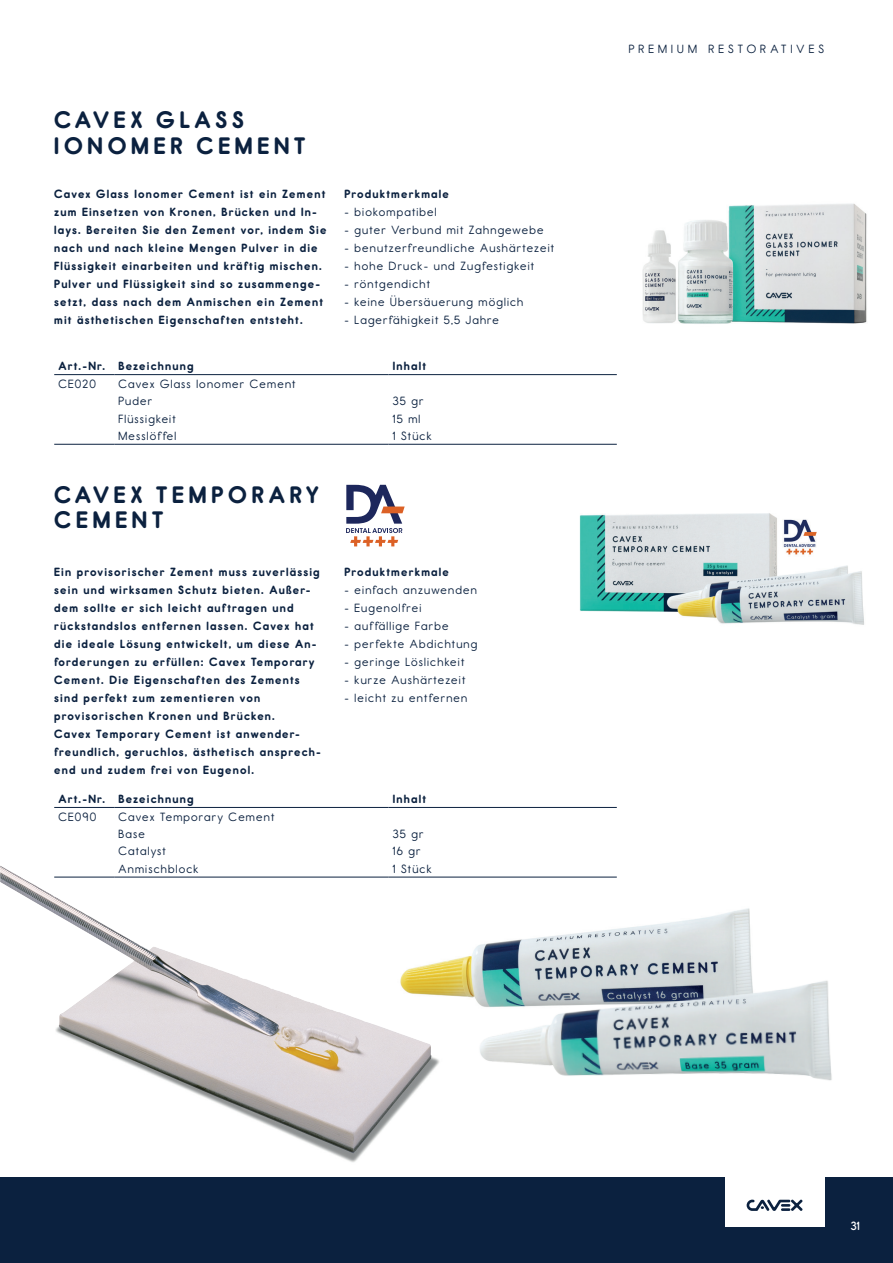
<style>
.page{position:relative;width:893px;height:1263px;background:#fff}
.page>*{position:absolute;margin:0;border:0;box-sizing:border-box;transform-origin:0 0}
.t1{font:700 24px/25.5px "CAVEX Report";letter-spacing:.2em;color:#0b213f}
.t2{font:700 12px/18px "CAVEX Report";letter-spacing:.1em;color:#0b213f}
.t3{font:12px/17.4px "CAVEX Report";letter-spacing:.1em;color:#0b213f}
.t4{font:12px "CAVEX Report";letter-spacing:.35em;color:#0b213f}
.t5{font:600 12px "CAVEX Report";color:#fff}
</style>
<div class="page">
<div style="left:0;top:1177px;width:893px;height:86px;background:#0b213f"></div>
<div style="left:725px;top:1127px;width:99px;height:99px;background:#fff"></div>
<svg style="left:747px;top:1199px;width:55px;height:12px"></svg>
<img style="left:642px;top:203px;width:225px;height:121px">
<img style="left:444px;top:908px;width:307px;height:89px">
<img style="left:0;top:882px;width:444px;height:280px">
<img style="left:468px;top:945px;width:364px;height:136px">
<img style="left:579px;top:513px;width:285px;height:112px">
<hr style="left:54px;top:374px;width:60px;height:1px;background:#0b213f">
<hr style="left:114px;top:374px;width:275px;height:1px;background:#0b213f">
<hr style="left:389px;top:374px;width:228px;height:1px;background:#0b213f">
<hr style="left:54px;top:444px;width:60px;height:1px;background:#0b213f">
<hr style="left:114px;top:444px;width:275px;height:1px;background:#0b213f">
<hr style="left:389px;top:444px;width:228px;height:1px;background:#0b213f">
<hr style="left:54px;top:807px;width:60px;height:1px;background:#0b213f">
<hr style="left:114px;top:807px;width:275px;height:1px;background:#0b213f">
<hr style="left:389px;top:807px;width:228px;height:1px;background:#0b213f">
<hr style="left:54px;top:877px;width:60px;height:1px;background:#0b213f">
<hr style="left:114px;top:877px;width:275px;height:1px;background:#0b213f">
<hr style="left:389px;top:877px;width:228px;height:1px;background:#0b213f">
<svg style="left:346px;top:485px;width:59px;height:61px"></svg>
<h1 class="t1" style="left:54px;top:107px;width:253px">CAVEX GLASS<br>IONOMER CEMENT</h1>
<p class="t2" style="left:54px;top:185px;width:274px">Cavex Glass Ionomer Cement ist ein Zement zum Einsetzen von Kronen, Brücken und In&shy;lays. Bereiten Sie den Zement vor, indem Sie nach und nach kleine Mengen Pulver in die Flüssigkeit einarbeiten und kräftig mischen.<br>Pulver und Flüssigkeit sind so zusammenge&shy;setzt, dass nach dem Anmischen ein Zement mit ästhetischen Eigenschaften entsteht.</p>
<p class="t2" style="left:344px;top:185px;width:106px">Produktmerkmale</p>
<p class="t3" style="left:344px;top:203px;width:94px">- biokompatibel</p>
<p class="t3" style="left:344px;top:221px;width:201px">- guter Verbund mit Zahngewebe</p>
<p class="t3" style="left:344px;top:239px;width:211px">- benutzerfreundliche Aushärtezeit</p>
<p class="t3" style="left:344px;top:257px;width:191px">- hohe Druck- und Zugfestigkeit</p>
<p class="t3" style="left:344px;top:275px;width:87px">- röntgendicht</p>
<p class="t3" style="left:344px;top:293px;width:180px">- keine Übersäuerung möglich</p>
<p class="t3" style="left:344px;top:311px;width:156px">- Lagerfähigkeit 5,5 Jahre</p>
<p class="t2" style="left:58px;top:357px;width:137px">Art.-Nr. Bezeichnung</p>
<p class="t2" style="left:393px;top:357px;width:35px">Inhalt</p>
<p class="t3" style="left:58px;top:375px;width:39px">CE020</p>
<p class="t3" style="left:119px;top:375px;width:179px">Cavex Glass Ionomer Cement<br>Puder</p>
<p class="t3" style="left:393px;top:392px;width:32px">35 gr</p>
<p class="t3" style="left:119px;top:410px;width:59px">Flüssigkeit</p>
<p class="t3" style="left:393px;top:410px;width:29px">15 ml</p>
<p class="t3" style="left:119px;top:427px;width:59px">Messlöffel</p>
<p class="t3" style="left:393px;top:427px;width:40px">1 Stück</p>
<h1 class="t1" style="left:54px;top:482px;width:266px">CAVEX TEMPORARY<br>CEMENT</h1>
<p class="t2" style="left:54px;top:563px;width:268px">Ein provisorischer Zement muss zuverlässig sein und wirksamen Schutz bieten. Außer&shy;dem sollte er sich leicht auftragen und rückstandslos entfernen lassen. Cavex hat die ideale Lösung entwickelt, um diese An&shy;forderungen zu erfüllen: Cavex Temporary Cement. Die Eigenschaften des Zements sind perfekt zum zementieren von provisorischen Kronen und Brücken.<br>Cavex Temporary Cement ist anwender&shy;freundlich, geruchlos, ästhetisch ansprech&shy;end und zudem frei von Eugenol.</p>
<p class="t2" style="left:344px;top:563px;width:106px">Produktmerkmale</p>
<p class="t3" style="left:344px;top:581px;width:134px">- einfach anzuwenden</p>
<p class="t3" style="left:344px;top:599px;width:78px">- Eugenolfrei</p>
<p class="t3" style="left:344px;top:617px;width:105px">- auffällige Farbe</p>
<p class="t3" style="left:344px;top:635px;width:134px">- perfekte Abdichtung</p>
<p class="t3" style="left:344px;top:653px;width:121px">- geringe Löslichkeit</p>
<p class="t3" style="left:344px;top:671px;width:122px">- kurze Aushärtezeit</p>
<p class="t3" style="left:344px;top:689px;width:124px">- leicht zu entfernen</p>
<p class="t2" style="left:58px;top:790px;width:137px">Art.-Nr. Bezeichnung</p>
<p class="t2" style="left:393px;top:790px;width:35px">Inhalt</p>
<p class="t3" style="left:58px;top:808px;width:39px">CE090</p>
<p class="t3" style="left:119px;top:808px;width:157px">Cavex Temporary Cement<br>Base</p>
<p class="t3" style="left:393px;top:825px;width:32px">35 gr</p>
<p class="t3" style="left:119px;top:843px;width:49px">Catalyst</p>
<p class="t3" style="left:393px;top:843px;width:29px">16 gr</p>
<p class="t3" style="left:119px;top:860px;width:82px">Anmischblock</p>
<p class="t3" style="left:393px;top:860px;width:40px">1 Stück</p>
<p class="t4" style="left:629px;top:42px;width:197px">PREMIUM RESTORATIVES</p>
<p class="t5" style="left:851px;top:1218px;width:10px">31</p>
</div>
